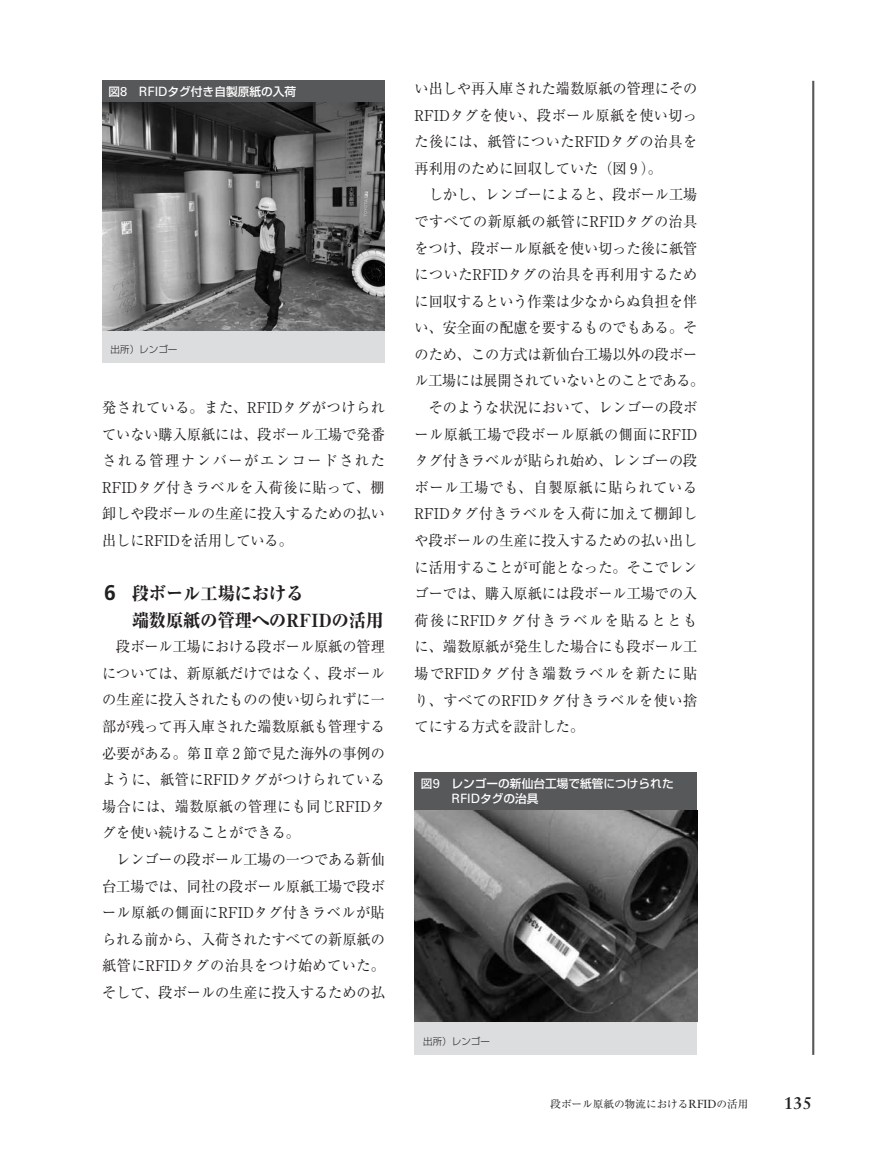
<style>
.page{position:relative;width:893px;height:1157px;background:#fff}
.page>*{position:absolute;margin:0;border:0;box-sizing:border-box;transform-origin:0 0}
.t1{font:800 18px/26.5px "Ryumin Pr 6 N";color:#231f20;scale:.95 1}
.t2{font:700 16.95px "Sabon LT Std";color:#231f20}
.t3{font:14.85px/26.5px "Ryumin Pr 6 N";color:#231f20;text-align:justify;scale:.95 1}
.t4{font:14.85px "Ryumin Pr 6 N";letter-spacing:.035em;color:#231f20;scale:.95 1}
.t5{font:14.85px "Ryumin Pr 6 N";letter-spacing:.03em;color:#231f20;scale:.95 1}
.t6{font:14.85px "Ryumin Pr 6 N";letter-spacing:.105em;color:#231f20;scale:.95 1}
.t7{font:14.85px "Ryumin Pr 6 N";letter-spacing:-.025em;color:#231f20;scale:.95 1}
.t8{font:14.85px "Ryumin Pr 6 N";letter-spacing:.06em;color:#231f20;scale:.95 1}
.t9{font:500 11.7px/14.9px "Shin Go Pr 6 N";color:#fff}
.t10{font:10.65px "Ryumin Pr 6 N";color:#231f20}
.t11{font:300 9.6px "Shin Go Pr 6 N";color:#231f20}
.s1{font-family:"Univers LT Std";font-weight:400;font-size:12.9px}
.s2{font-family:"Frutiger LT Std";font-weight:700;font-size:21.3px}
.s3{font-family:"Sabon LT Std";font-size:11.7px}
</style>
<div class="page">
<hr style="left:812px;top:81px;width:2px;height:973px;background:#57585a">
<div style="left:102px;top:81px;width:283px;height:21px;background:#57585a"></div>
<div style="left:102px;top:102px;width:283px;height:260px;background:#dcdddf"></div>
<div style="left:415px;top:772px;width:282px;height:38px;background:#57585a"></div>
<div style="left:415px;top:810px;width:282px;height:244px;background:#dcdddf"></div>
<img style="left:102px;top:102px;width:283px;height:228px">
<img style="left:415px;top:810px;width:282px;height:211px">
<p class="t9" style="left:108px;top:83px;width:189px">図<span class="s1">8 RFID</span>タグ付き自製原紙の入荷</p>
<p class="t11" style="left:111px;top:341px;width:68px">出所）レンゴー</p>
<p class="t3" style="left:102px;top:393px;width:299px">発されている。また、RFIDタグがつけられていない購入原紙には、段ボール工場で発番される管理ナンバーがエンコードされたRFIDタグ付きラベルを入荷後に貼って、棚卸しや段ボールの生産に投入するための払い出しにRFIDを活用している。</p>
<p class="t1" style="left:132px;top:579px;width:266px;text-indent:-28px"><span class="s2">6</span> 段ボール工場における<br>端数原紙の管理へのRFIDの活用</p>
<p class="t3" style="left:102px;top:632px;width:299px;text-indent:14px">段ボール工場における段ボール原紙の管理については、新原紙だけではなく、段ボールの生産に投入されたものの使い切られずに一部が残って再入庫された端数原紙も管理する必要がある。第Ⅱ章 2 節で見た海外の事例のように、紙管にRFIDタグがつけられている場合には、端数原紙の管理にも同じRFIDタグを使い続けることができる。</p>
<p class="t3" style="left:102px;top:845px;width:299px;text-indent:14px">レンゴーの段ボール工場の一つである新仙台工場では、同社の段ボール原紙工場で段ボール原紙の側面にRFIDタグ付きラベルが貼られる前から、入荷されたすべての新原紙の紙管にRFIDタグの治具をつけ始めていた。そして、段ボールの生産に投入するための払</p>
<p class="t3" style="left:415px;top:74px;width:299px">い出しや再入庫された端数原紙の管理にそのRFIDタグを使い、段ボール原紙を使い切った後には、紙管についたRFIDタグの治具を再利用のために回収していた（図 9 ）。</p>
<p class="t3" style="left:429px;top:181px;width:284px">しかし、レンゴーによると、段ボール工場</p>
<p class="t4" style="left:415px;top:210px;width:299px">ですべての新原紙の紙管にRFIDタグの治具</p>
<p class="t3" style="left:415px;top:234px;width:299px">をつけ、段ボール原紙を使い切った後に紙管</p>
<p class="t4" style="left:415px;top:263px;width:299px">についたRFIDタグの治具を再利用するため</p>
<p class="t3" style="left:415px;top:287px;width:299px">に回収するという作業は少なからぬ負担を伴</p>
<p class="t3" style="left:415px;top:314px;width:299px">い、安全面の配慮を要するものでもある。そ</p>
<p class="t3" style="left:415px;top:340px;width:299px">のため、この方式は新仙台工場以外の段ボー</p>
<p class="t7" style="left:415px;top:369px;width:307px">ル工場には展開されていないとのことである。</p>
<p class="t3" style="left:429px;top:393px;width:284px">そのような状況において、レンゴーの段ボ</p>
<p class="t5" style="left:415px;top:422px;width:299px">ール原紙工場で段ボール原紙の側面にRFID</p>
<p class="t3" style="left:415px;top:446px;width:299px">タグ付きラベルが貼られ始め、レンゴーの段</p>
<p class="t8" style="left:415px;top:475px;width:299px">ボール工場でも、自製原紙に貼られている</p>
<p class="t5" style="left:415px;top:502px;width:299px">RFIDタグ付きラベルを入荷に加えて棚卸し</p>
<p class="t3" style="left:415px;top:526px;width:299px">や段ボールの生産に投入するための払い出し</p>
<p class="t3" style="left:415px;top:553px;width:299px">に活用することが可能となった。そこでレン</p>
<p class="t3" style="left:415px;top:579px;width:299px">ゴーでは、購入原紙には段ボール工場での入</p>
<p class="t6" style="left:415px;top:608px;width:299px">荷後にRFIDタグ付きラベルを貼るととも</p>
<p class="t3" style="left:415px;top:632px;width:299px">に、端数原紙が発生した場合にも段ボール工</p>
<p class="t6" style="left:415px;top:661px;width:299px">場でRFIDタグ付き端数ラベルを新たに貼</p>
<p class="t4" style="left:415px;top:688px;width:299px">り、すべてのRFIDタグ付きラベルを使い捨</p>
<p class="t3" style="left:415px;top:712px;width:180px">てにする方式を設計した。</p>
<p class="t9" style="left:451px;top:775px;width:224px;text-indent:-31px">図<span class="s1">9</span> レンゴーの新仙台工場で紙管につけられた<br><span class="s1">RFID</span>タグの治具</p>
<p class="t11" style="left:423px;top:1033px;width:68px">出所）レンゴー</p>
<p class="t10" style="left:550px;top:1095px;width:200px">段ボール原紙の物流における<span class="s3">RFID</span>の活用</p>
<p class="t2" style="left:784px;top:1093px;width:30px">135</p>
</div>
